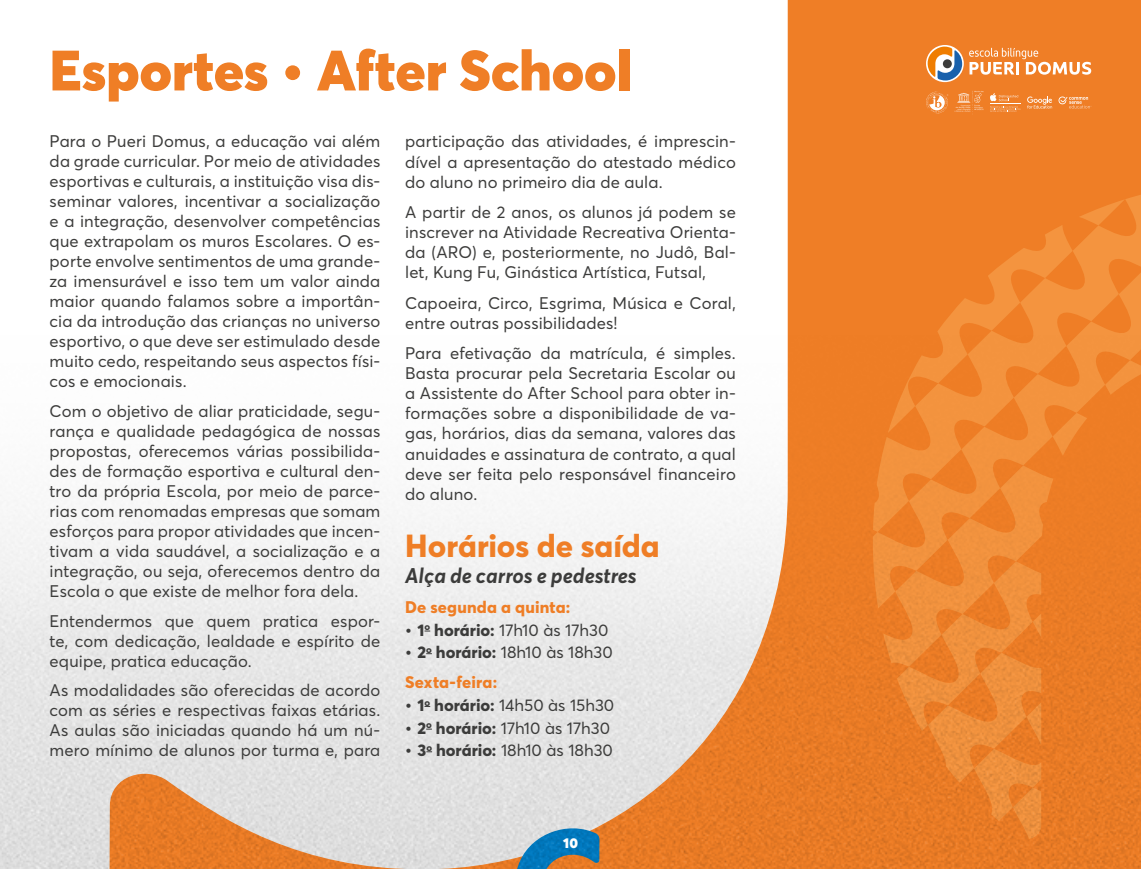
<style>
.page{position:relative;width:1141px;height:869px;background:#fff}
.page>*{position:absolute;margin:0;border:0;box-sizing:border-box;transform-origin:0 0}
.t1{font:900 56px "Averta PE";letter-spacing:-.005em;color:#ef7e26}
.t2{font:800 31.5px "Averta PE";color:#ef7e26}
.t3{font:italic 700 21px "Averta PE";color:#3c3c3b}
.t4{font:16.62px/19.9px "Averta PE";letter-spacing:.01em;color:#3c3c3b;text-align:justify}
.t5{font:800 16.62px "Averta PE";letter-spacing:.01em;color:#ef7e26}
.t6{font:900 14px "Averta PE";color:#fff}
.s1{font-weight:800}
.s2{font-weight:800;color:#ef7e26}
</style>
<div class="page">
<div style="left:816px;top:0;width:325px;height:868px;background:#ef7e26"></div>
<svg style="left:787px;top:0;width:305px;height:194px"></svg>
<svg style="left:873px;top:182px;width:219px;height:12px"></svg>
<img style="left:0;top:194px;width:1141px;height:674px">
<svg style="left:926px;top:45px;width:38px;height:37px"></svg>
<svg style="left:969px;top:48px;width:122px;height:27px"></svg>
<svg style="left:928px;top:47px;width:34px;height:33px"></svg>
<svg style="left:955px;top:91px;width:29px;height:23px"></svg>
<svg style="left:990px;top:93px;width:31px;height:19px"></svg>
<svg style="left:1027px;top:96px;width:25px;height:12px"></svg>
<svg style="left:926px;top:92px;width:22px;height:21px"></svg>
<svg style="left:1058px;top:96px;width:33px;height:12px"></svg>
<h1 class="t1" style="left:50px;top:31px;width:584px">Esportes • After School</h1>
<p class="t4" style="left:50px;top:131px;width:332px">Para o Pueri Domus, a educação vai além da grade curricular. Por meio de atividades esportivas e culturais, a instituição visa dis&shy;seminar valores, incentivar a socialização e a integração, desenvolver competências que extrapolam os muros Escolares. O es&shy;porte envolve sentimentos de uma grande&shy;za imensurável e isso tem um valor ainda maior quando falamos sobre a importân&shy;cia da introdução das crianças no universo esportivo, o que deve ser estimulado desde muito cedo, respeitando seus aspectos físi&shy;cos e emocionais.</p>
<p class="t4" style="left:50px;top:400px;width:332px">Com o objetivo de aliar praticidade, segu&shy;rança e qualidade pedagógica de nossas propostas, oferecemos várias possibilida&shy;des de formação esportiva e cultural den&shy;tro da própria Escola, por meio de parce&shy;rias com renomadas empresas que somam esforços para propor atividades que incen&shy;tivam a vida saudável, a socialização e a integração, ou seja, oferecemos dentro da Escola o que existe de melhor fora dela.</p>
<p class="t4" style="left:50px;top:610px;width:332px">Entendermos que quem pratica espor&shy;te, com dedicação, lealdade e espírito de equipe, pratica educação.</p>
<p class="t4" style="left:50px;top:679px;width:332px">As modalidades são oferecidas de acordo com as séries e respectivas faixas etárias.<br>As aulas são iniciadas quando há um nú&shy;mero mínimo de alunos por turma e, para</p>
<p class="t4" style="left:405px;top:131px;width:332px">participação das atividades, é imprescin&shy;dível a apresentação do atestado médico do aluno no primeiro dia de aula.</p>
<p class="t4" style="left:405px;top:201px;width:332px">A partir de 2 anos, os alunos já podem se inscrever na Atividade Recreativa Orienta&shy;da (ARO) e, posteriormente, no Judô, Bal&shy;let, Kung Fu, Ginástica Artística, Futsal,</p>
<p class="t4" style="left:405px;top:292px;width:332px">Capoeira, Circo, Esgrima, Música e Coral, entre outras possibilidades!</p>
<p class="t4" style="left:405px;top:342px;width:332px">Para efetivação da matrícula, é simples.<br>Basta procurar pela Secretaria Escolar ou a Assistente do After School para obter in&shy;formações sobre a disponibilidade de va&shy;gas, horários, dias da semana, valores das anuidades e assinatura de contrato, a qual deve ser feita pelo responsável financeiro do aluno.</p>
<h2 class="t2" style="left:405px;top:523px;width:256px">Horários de saída</h2>
<p class="t3" style="left:405px;top:560px;width:233px">Alça de carros e pedestres</p>
<p class="t5" style="left:405px;top:595px;width:167px">De segunda a quinta:</p>
<p class="t4" style="left:405px;top:618px;width:205px"><span class="s1">• 1</span><sup>o</sup> <span class="s1">horário:</span> 17h10 às 17h30</p>
<p class="t4" style="left:405px;top:636px;width:209px;line-height:30.1px"><span class="s1">• 2</span><sup>o</sup> <span class="s1">horário:</span> 18h10 às 18h30<br><span class="s2">Sexta-feira:</span></p>
<p class="t4" style="left:405px;top:694px;width:211px"><span class="s1">• 1</span><sup>o</sup> <span class="s1">horário:</span> 14h50 às 15h30</p>
<p class="t4" style="left:405px;top:716px;width:206px"><span class="s1">• 2</span><sup>o</sup> <span class="s1">horário:</span> 17h10 às 17h30</p>
<p class="t4" style="left:405px;top:739px;width:209px"><span class="s1">• 3</span><sup>o</sup> <span class="s1">horário:</span> 18h10 às 18h30</p>
<p class="t6" style="left:563px;top:832px;width:16px">10</p>
</div>
